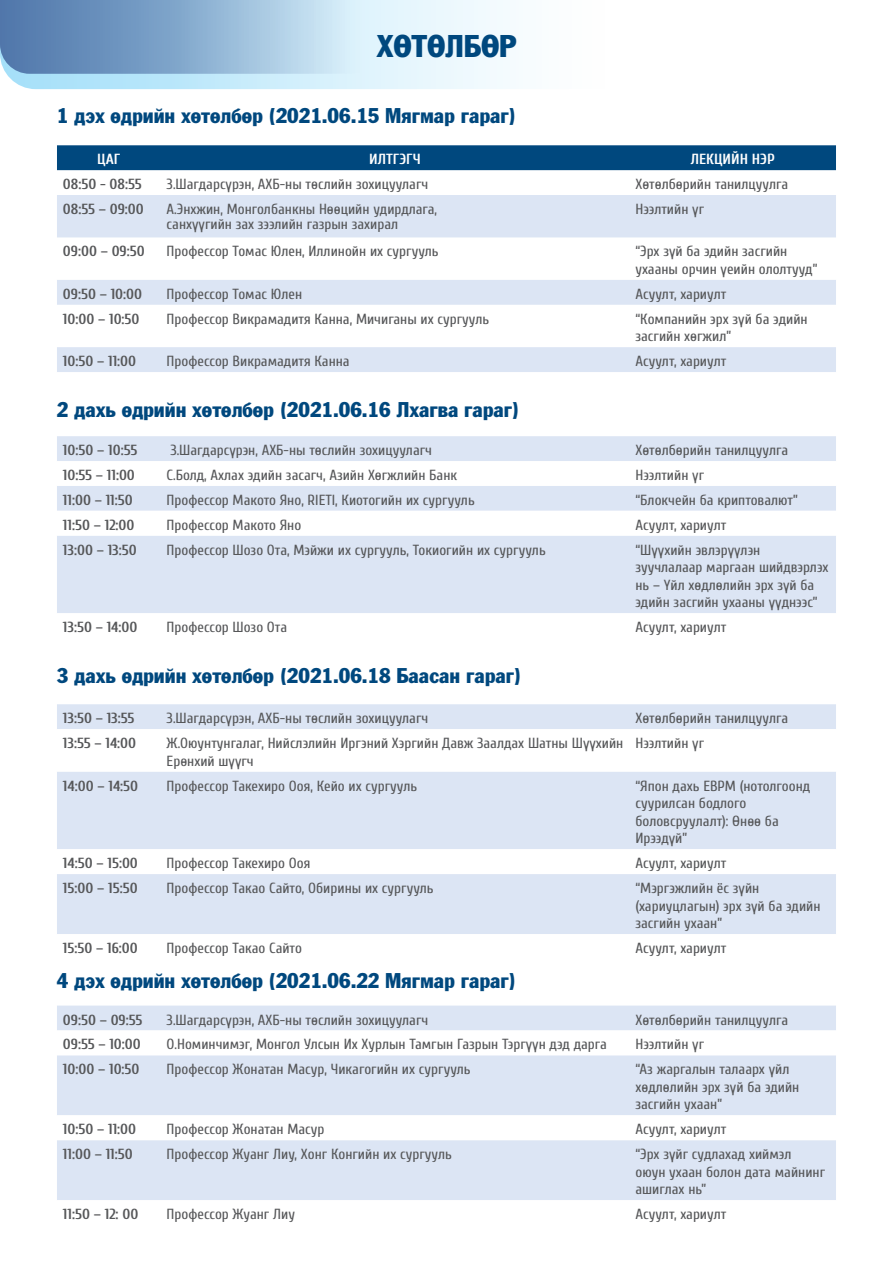
<style>
.page{position:relative;width:893px;height:1263px;background:#fff}
.page>*{position:absolute;margin:0;border:0;box-sizing:border-box;transform-origin:0 0}
.t1{font:30.9px "GEEKS Fagot Condensed";color:#00487e}
.t2{font:21px "GEEKS Fagot Condensed";color:#00487e}
.t3{font:14.7px/17.5px "GEEKS Cuprum";color:#565759}
.t4{font:700 14.7px "GEEKS Cuprum";color:#565759}
.t5{font:700 14.7px "GEEKS Cuprum";color:#fff}
</style>
<div class="page">
<svg style="left:7px;top:74px;width:503px;height:15px;background:#ccedfb"></svg>
<svg style="left:0;top:0;width:510px;height:74px;background:#a7c3dd"></svg>
<div style="left:57px;top:145px;width:779px;height:25px;background:#00487e"></div>
<div style="left:57px;top:195px;width:779px;height:42px;background:#dce5f4"></div>
<svg style="left:57px;top:280px;width:779px;height:92px;fill:#dce5f4"></svg>
<div style="left:57px;top:436px;width:779px;height:75px;background:#dce5f4"></div>
<svg style="left:57px;top:461px;width:779px;height:25px"></svg>
<div style="left:57px;top:536px;width:779px;height:77px;background:#dce5f4"></div>
<div style="left:57px;top:704px;width:779px;height:145px;background:#dce5f4"></div>
<svg style="left:57px;top:729px;width:779px;height:42px"></svg>
<div style="left:57px;top:874px;width:779px;height:60px;background:#dce5f4"></div>
<div style="left:57px;top:1005px;width:779px;height:110px;background:#dce5f4"></div>
<svg style="left:57px;top:1030px;width:779px;height:25px"></svg>
<div style="left:57px;top:1140px;width:779px;height:60px;background:#dce5f4"></div>
<h1 class="t1" style="left:377px;top:31px;width:142px">ХӨТӨЛБӨР</h1>
<h2 class="t2" style="left:57px;top:106px;width:460px">1 дэх өдрийн хөтөлбөр (2021.06.15 Мягмар гараг)</h2>
<p class="t5" style="left:97px;top:151px;width:25px">ЦАГ</p>
<p class="t5" style="left:369px;top:151px;width:53px">ИЛТГЭГЧ</p>
<p class="t5" style="left:691px;top:151px;width:86px">ЛЕКЦИЙН НЭР</p>
<p class="t4" style="left:63px;top:176px;width:80px">08:50 - 08:55</p>
<p class="t3" style="left:167px;top:176px;width:263px">З.Шагдарсүрэн, АХБ-ны төслийн зохицуулагч</p>
<p class="t3" style="left:635px;top:176px;width:154px">Хөтөлбөрийн танилцуулга</p>
<p class="t4" style="left:63px;top:201px;width:82px">08:55 – 09:00</p>
<p class="t3" style="left:167px;top:202px;width:272px;line-height:15.5px">А.Энхжин, Монголбанкны Нөөцийн удирдлага, санхүүгийн зах зээлийн газрын захирал</p>
<p class="t3" style="left:635px;top:201px;width:70px">Нээлтийн үг</p>
<p class="t4" style="left:63px;top:243px;width:83px">09:00 – 09:50</p>
<p class="t3" style="left:167px;top:243px;width:274px">Профессор Томас Юлен, Иллинойн их сургууль</p>
<p class="t3" style="left:635px;top:243px;width:184px">“Эрх зүй ба эдийн засгийн ухааны орчин үеийн ололтууд”</p>
<p class="t4" style="left:63px;top:286px;width:81px">09:50 – 10:00</p>
<p class="t3" style="left:167px;top:285px;width:137px">Профессор Томас Юлен</p>
<p class="t3" style="left:635px;top:285px;width:92px">Асуулт, хариулт</p>
<p class="t4" style="left:63px;top:311px;width:78px">10:00 – 10:50</p>
<p class="t3" style="left:167px;top:310px;width:324px">Профессор Викрамадитя Канна, Мичиганы их сургууль</p>
<p class="t3" style="left:635px;top:310px;width:174px">“Компанийн эрх зүй ба эдийн засгийн хөгжил”</p>
<p class="t4" style="left:63px;top:353px;width:75px">10:50 – 11:00</p>
<p class="t3" style="left:167px;top:353px;width:185px">Профессор Викрамадитя Канна</p>
<p class="t3" style="left:635px;top:353px;width:92px">Асуулт, хариулт</p>
<h2 class="t2" style="left:57px;top:400px;width:464px">2 дахь өдрийн хөтөлбөр (2021.06.16 Лхагва гараг)</h2>
<p class="t4" style="left:63px;top:442px;width:76px">10:50 – 10:55</p>
<p class="t3" style="left:170px;top:442px;width:263px">З.Шагдарсүрэн, АХБ-ны төслийн зохицуулагч</p>
<p class="t3" style="left:635px;top:442px;width:154px">Хөтөлбөрийн танилцуулга</p>
<p class="t4" style="left:63px;top:467px;width:73px">10:55 – 11:00</p>
<p class="t3" style="left:167px;top:467px;width:292px">С.Болд, Ахлах эдийн засагч, Азийн Хөгжлийн Банк</p>
<p class="t3" style="left:635px;top:467px;width:70px">Нээлтийн үг</p>
<p class="t4" style="left:63px;top:492px;width:71px">11:00 – 11:50</p>
<p class="t3" style="left:167px;top:491px;width:310px">Профессор Макото Яно, RIETI, Киотогийн их сургууль</p>
<p class="t3" style="left:635px;top:491px;width:164px">“Блокчейн ба криптовалют”</p>
<p class="t4" style="left:63px;top:517px;width:73px">11:50 – 12:00</p>
<p class="t3" style="left:167px;top:516px;width:136px">Профессор Макото Яно</p>
<p class="t3" style="left:635px;top:516px;width:92px">Асуулт, хариулт</p>
<p class="t4" style="left:63px;top:541px;width:75px">13:00 – 13:50</p>
<p class="t3" style="left:167px;top:541px;width:381px">Профессор Шозо Ота, Мэйжи их сургууль, Токиогийн их сургууль</p>
<p class="t3" style="left:635px;top:541px;width:195px">“Шүүхийн эвлэрүүлэн зуучлалаар маргаан шийдвэрлэх нь – Үйл хөдлөлийн эрх зүй ба эдийн засгийн ухааны үүднээс”</p>
<p class="t4" style="left:63px;top:619px;width:76px">13:50 – 14:00</p>
<p class="t3" style="left:167px;top:619px;width:122px">Профессор Шозо Ота</p>
<p class="t3" style="left:635px;top:619px;width:92px">Асуулт, хариулт</p>
<h2 class="t2" style="left:57px;top:666px;width:466px">3 дахь өдрийн хөтөлбөр (2021.06.18 Баасан гараг)</h2>
<p class="t4" style="left:63px;top:710px;width:73px">13:50 – 13:55</p>
<p class="t3" style="left:167px;top:710px;width:263px">З.Шагдарсүрэн, АХБ-ны төслийн зохицуулагч</p>
<p class="t3" style="left:635px;top:710px;width:154px">Хөтөлбөрийн танилцуулга</p>
<p class="t4" style="left:63px;top:735px;width:75px">13:55 – 14:00</p>
<p class="t3" style="left:167px;top:735px;width:458px">Ж.Оюунтунгалаг, Нийслэлийн Иргэний Хэргийн Давж Заалдах Шатны Шүүхийн<br>Ерөнхий шүүгч</p>
<p class="t3" style="left:635px;top:735px;width:70px">Нээлтийн үг</p>
<p class="t4" style="left:63px;top:777px;width:77px">14:00 – 14:50</p>
<p class="t3" style="left:167px;top:777px;width:252px">Профессор Такехиро Ооя, Кейо их сургууль</p>
<p class="t3" style="left:635px;top:777px;width:176px">“Япон дахь EBPM (нотолгоонд суурилсан бодлого боловсруулалт): Өнөө ба<br>Ирээдүй”</p>
<p class="t4" style="left:63px;top:855px;width:76px">14:50 – 15:00</p>
<p class="t3" style="left:167px;top:855px;width:145px">Профессор Такехиро Ооя</p>
<p class="t3" style="left:635px;top:855px;width:92px">Асуулт, хариулт</p>
<p class="t4" style="left:63px;top:880px;width:76px">15:00 – 15:50</p>
<p class="t3" style="left:167px;top:879px;width:269px">Профессор Такао Сайто, Обирины их сургууль</p>
<p class="t3" style="left:635px;top:879px;width:187px">“Мэргэжлийн ёс зүйн (хариуцлагын) эрх зүй ба эдийн засгийн ухаан”</p>
<p class="t4" style="left:63px;top:940px;width:76px">15:50 – 16:00</p>
<p class="t3" style="left:167px;top:940px;width:137px">Профессор Такао Сайто</p>
<p class="t3" style="left:635px;top:940px;width:92px">Асуулт, хариулт</p>
<h2 class="t2" style="left:57px;top:970px;width:460px">4 дэх өдрийн хөтөлбөр (2021.06.22 Мягмар гараг)</h2>
<p class="t4" style="left:63px;top:1011px;width:81px">09:50 – 09:55</p>
<p class="t3" style="left:167px;top:1011px;width:263px">З.Шагдарсүрэн, АХБ-ны төслийн зохицуулагч</p>
<p class="t3" style="left:635px;top:1011px;width:154px">Хөтөлбөрийн танилцуулга</p>
<p class="t4" style="left:63px;top:1036px;width:79px">09:55 – 10:00</p>
<p class="t3" style="left:167px;top:1036px;width:442px">О.Номинчимэг, Монгол Улсын Их Хурлын Тамгын Газрын Тэргүүн дэд дарга</p>
<p class="t3" style="left:635px;top:1036px;width:70px">Нээлтийн үг</p>
<p class="t4" style="left:63px;top:1061px;width:78px">10:00 – 10:50</p>
<p class="t3" style="left:167px;top:1061px;width:306px">Профессор Жонатан Масур, Чикагогийн их сургууль</p>
<p class="t3" style="left:635px;top:1061px;width:165px">“Аз жаргалын талаарх үйл хөдлөлийн эрх зүй ба эдийн засгийн ухаан”</p>
<p class="t4" style="left:63px;top:1121px;width:75px">10:50 – 11:00</p>
<p class="t3" style="left:167px;top:1121px;width:159px">Профессор Жонатан Масур</p>
<p class="t3" style="left:635px;top:1121px;width:92px">Асуулт, хариулт</p>
<p class="t4" style="left:63px;top:1146px;width:71px">11:00 – 11:50</p>
<p class="t3" style="left:167px;top:1146px;width:287px">Профессор Жуанг Лиу, Хонг Конгийн их сургууль</p>
<p class="t3" style="left:635px;top:1146px;width:191px">“Эрх зүйг судлахад хиймэл оюун ухаан болон дата майнинг ашиглах нь”</p>
<p class="t4" style="left:63px;top:1206px;width:77px">11:50 – 12: 00</p>
<p class="t3" style="left:167px;top:1206px;width:130px">Профессор Жуанг Лиу</p>
<p class="t3" style="left:635px;top:1206px;width:92px">Асуулт, хариулт</p>
</div>
